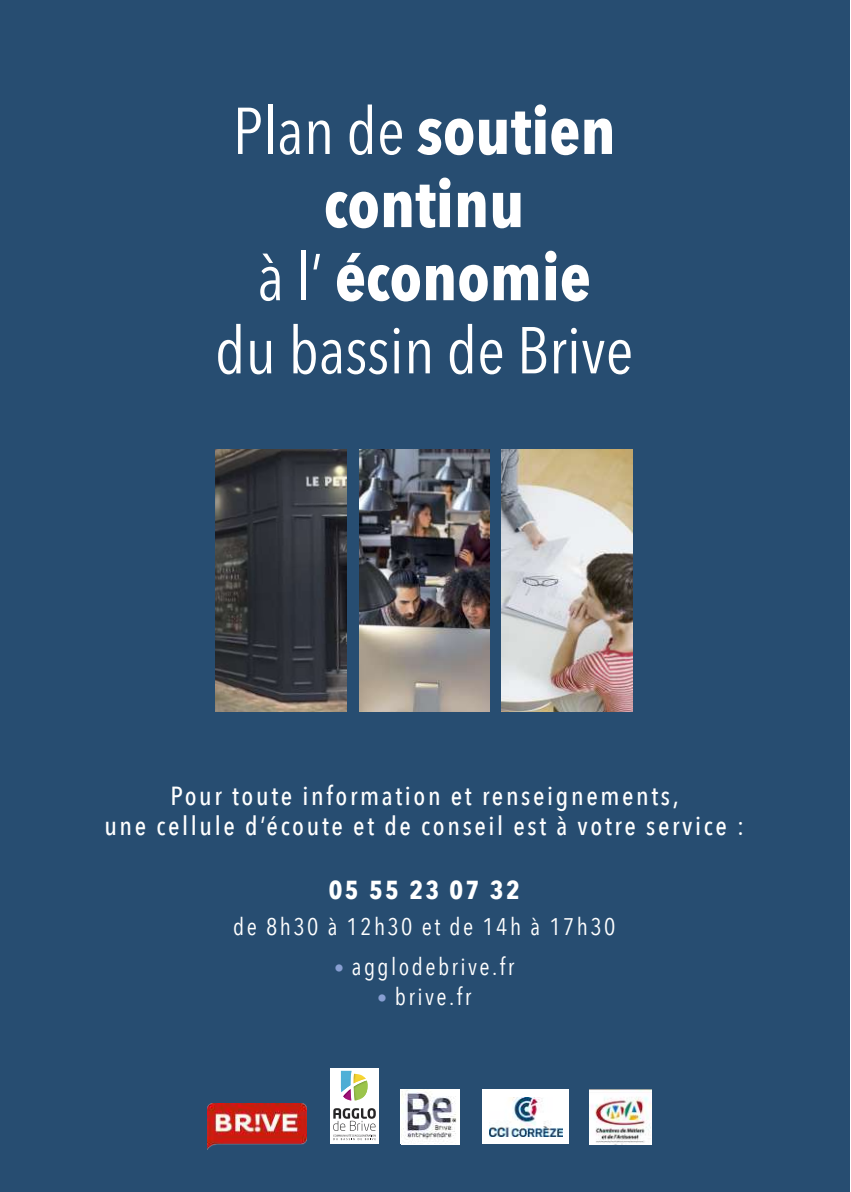
<style>
.page{position:relative;width:851px;height:1192px;background:#fff}
.page>*{position:absolute;margin:0;border:0;box-sizing:border-box;transform-origin:0 0}
.t1{font:65.4px/73.2px "Avenir Next Condensed";color:#fff;text-align:center}
.t2{font:500 26.2px/30px "Avenir Next Condensed";letter-spacing:.1em;color:#fff;text-align:center}
.t3{font:700 26px "Avenir Next Condensed";letter-spacing:.1em;color:#fff}
.t4{font:24px "Avenir Next Condensed";letter-spacing:.1em;color:#fff}
.s1{font-weight:700}
.s2{font-size:20px;color:#889fd2}
</style>
<div class="page">
<div style="left:0;top:0;width:849px;height:1191px;background:#274d71"></div>
<img style="left:359px;top:449px;width:130px;height:263px">
<img style="left:501px;top:449px;width:131px;height:263px">
<img style="left:216px;top:449px;width:131px;height:263px">
<div style="left:400px;top:1089px;width:60px;height:55px;background:#fff"></div>
<img style="left:402px;top:1089px;width:55px;height:53px">
<div style="left:482px;top:1089px;width:86px;height:55px;background:#fff"></div>
<img style="left:489px;top:1097px;width:73px;height:40px">
<img style="left:589px;top:1089px;width:63px;height:55px">
<img style="left:208px;top:1104px;width:99px;height:46px">
<div style="left:330px;top:1068px;width:48px;height:76px;background:#fff"></div>
<svg style="left:333px;top:1108px;width:43px;height:32px"></svg>
<svg style="left:341px;top:1071px;width:27px;height:29px"></svg>
<h1 class="t1" style="left:215px;top:97px;width:420px">Plan de <span class="s1">soutien continu<br></span>à l’ <span class="s1">économie<br></span>du bassin de Brive</h1>
<p class="t2" style="left:104px;top:782px;width:641px">Pour toute information et renseignements,<br>une cellule d’écoute et de conseil est à votre service :</p>
<p class="t3" style="left:329px;top:873px;width:193px">05 55 23 07 32</p>
<p class="t4" style="left:233px;top:911px;width:384px">de 8h30 à 12h30 et de 14h à 17h30</p>
<p class="t4" style="left:334px;top:951px;width:182px"><span class="s2">•</span> agglodebrive.fr</p>
<p class="t4" style="left:377px;top:981px;width:96px"><span class="s2">•</span> brive.fr</p>
</div>
